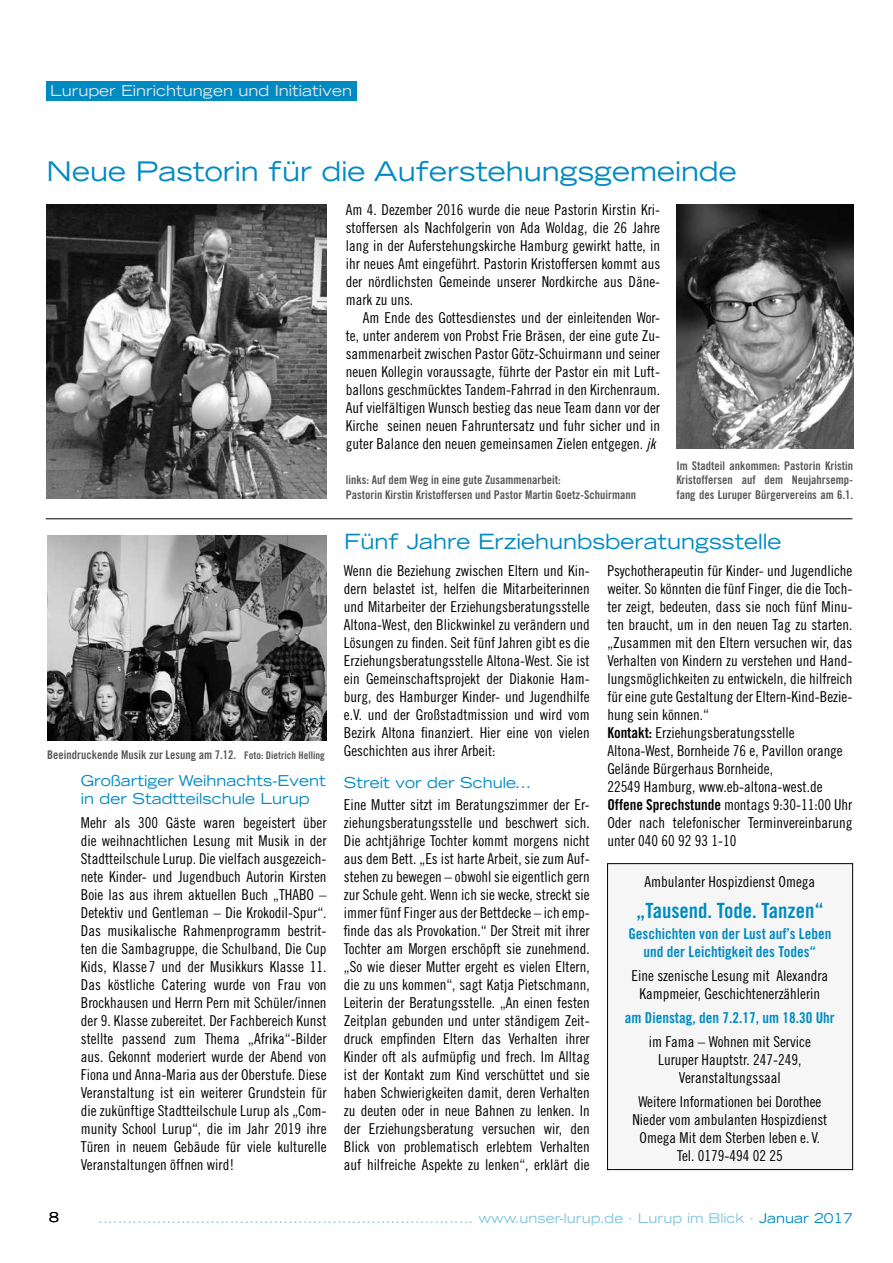
<style>
.page{position:relative;width:893px;height:1263px;background:#fff}
.page>*{position:absolute;margin:0;border:0;box-sizing:border-box;transform-origin:0 0}
.t1{font:expanded 27px "Trade Gothic LH";color:#008ac2}
.t2{font:expanded 21px "Trade Gothic LH";color:#008ac2}
.t3{font:21px "Trade Gothic Bold Cond Twenty";color:#008ac2}
.t4{font:15px/18px "Trade Gothic Cond Eighteen";color:#000;text-align:justify}
.t5{font:15px/18px "Trade Gothic Bold Cond Twenty";color:#008ac2;text-align:center}
.t6{font:expanded 15px/18px "Trade Gothic LH";color:#008ac2}
.t7{font:expanded 15px "Trade Gothic LH";color:#e3e4e4}
.t8{font:expanded 13.5px "Trade Gothic LH";color:#80c5e0}
.t9{font:expanded 13.5px "Trade Gothic LH";color:#000}
.t10{font:12px/14.4px "Trade Gothic Bold Cond Twenty";color:#58585a}
.s1{font-size:10.5px}
.s2{font-family:"Trade Gothic Cond Eighteen Obl"}
.s3{font-family:"Trade Gothic Bold Cond Twenty"}
.s4{color:#008ac2}
</style>
<div class="page">
<div style="left:608px;top:864px;width:245px;height:305px;background:#f6f6f6"></div>
<div style="left:607px;top:863px;width:246px;height:307px;border:1px solid #000"></div>
<div style="left:46px;top:81px;width:310px;height:20px;background:#008ac2"></div>
<img style="left:47px;top:204px;width:279px;height:294px">
<img style="left:47px;top:536px;width:280px;height:204px">
<img style="left:677px;top:204px;width:176px;height:244px">
<hr style="left:46px;top:518px;width:806px;height:1px;background:#000">
<p class="t7" style="left:50px;top:81px;width:304px">Luruper Einrichtungen und Initiativen</p>
<h1 class="t1" style="left:47px;top:154px;width:692px">Neue Pastorin für die Auferstehungsgemeinde</h1>
<p class="t10" style="left:47px;top:748px;width:279px">Beeindruckende Musik zur Lesung am 7.12. <span class="s1">Foto: Dietrich Helling</span></p>
<p class="t6" style="left:81px;top:771px;width:246px">Großartiger Weihnachts-Event in der Stadtteilschule Lurup</p>
<p class="t4" style="left:81px;top:813px;width:247px">Mehr als 300 Gäste waren begeistert über die weihnachtlichen Lesung mit Musik in der Stadtteilschule Lurup. Die vielfach ausgezeich&shy;nete Kinder- und Jugendbuch Autorin Kirsten Boie las aus ihrem aktuellen Buch „THABO – Detektiv und Gentleman – Die Krokodil-Spur“.<br>Das musikalische Rahmenprogramm bestrit&shy;ten die Sambagruppe, die Schulband, Die Cup Kids, Klasse 7 und der Musikkurs Klasse 11.<br>Das köstliche Catering wurde von Frau von Brockhausen und Herrn Pern mit Schüler/innen der 9. Klasse zubereitet. Der Fachbereich Kunst stellte passend zum Thema „Afrika“-Bilder aus. Gekonnt moderiert wurde der Abend von Fiona und Anna-Maria aus der Oberstufe. Diese Veranstaltung ist ein weiterer Grundstein für die zukünftige Stadtteilschule Lurup als „Com&shy;munity School Lurup“, die im Jahr 2019 ihre Türen in neuem Gebäude für viele kulturelle Veranstaltungen öffnen wird!</p>
<p class="t4" style="left:346px;top:200px;width:316px">Am 4. Dezember 2016 wurde die neue Pastorin Kirstin Kri&shy;stoffersen als Nachfolgerin von Ada Woldag, die 26 Jahre lang in der Auferstehungskirche Hamburg gewirkt hatte, in ihr neues Amt eingeführt. Pastorin Kristoffersen kommt aus der nördlichsten Gemeinde unserer Nordkirche aus Däne&shy;mark zu uns.</p>
<p class="t4" style="left:346px;top:308px;width:316px;text-indent:17px">Am Ende des Gottesdienstes und der einleitenden Wor&shy;te, unter anderem von Probst Frie Bräsen, der eine gute Zu&shy;sammenarbeit zwischen Pastor Götz-Schuirmann und seiner neuen Kollegin voraussagte, führte der Pastor ein mit Luft&shy;ballons geschmücktes Tandem-Fahrrad in den Kirchenraum.<br>Auf vielfältigen Wunsch bestieg das neue Team dann vor der Kirche seinen neuen Fahruntersatz und fuhr sicher und in guter Balance den neuen gemeinsamen Zielen entgegen. <span class="s2">jk</span></p>
<p class="t10" style="left:676px;top:458px;width:178px;text-align:justify">Im Stadteil ankommen: Pastorin Kristin Kristoffersen auf dem Neujahrsemp&shy;fang des Luruper Bürgervereins am 6.1.</p>
<h2 class="t2" style="left:344px;top:528px;width:439px">Fünf Jahre Erziehunbsberatungsstelle</h2>
<p class="t4" style="left:607px;top:561px;width:247px;text-align:left">Psychotherapeutin für Kinder- und Jugendliche weiter. So könnten die fünf Finger, die die Toch&shy;ter zeigt, bedeuten, dass sie noch fünf Minu&shy;ten braucht, um in den neuen Tag zu starten. „Zusammen mit den Eltern versuchen wir, das Verhalten von Kindern zu verstehen und Hand&shy;lungsmöglichkeiten zu entwickeln, die hilfreich für eine gute Gestaltung der Eltern-Kind-Bezie&shy;hung sein können.“<br><span class="s3">Kontakt:</span> Erziehungsberatungsstelle Altona-West, Bornheide 76 e, Pavillon orange Gelände Bürgerhaus Bornheide,<br>22549 Hamburg, www.eb-altona-west.de <span class="s3">Offene Sprechstunde</span> montags 9:30-11:00 Uhr Oder nach telefonischer Terminvereinbarung unter 040 60 92 93 1-10</p>
<p class="t10" style="left:346px;top:473px;width:292px">links: Auf dem Weg in eine gute Zusammenarbeit:<br>Pastorin Kirstin Kristoffersen und Pastor Martin Goetz-Schuirmann</p>
<p class="t4" style="left:344px;top:561px;width:247px">Wenn die Beziehung zwischen Eltern und Kin&shy;dern belastet ist, helfen die Mitarbeiterinnen und Mitarbeiter der Erziehungsberatungsstelle Altona-West, den Blickwinkel zu verändern und Lösungen zu finden. Seit fünf Jahren gibt es die Erziehungsberatungsstelle Altona-West. Sie ist ein Gemeinschaftsprojekt der Diakonie Ham&shy;burg, des Hamburger Kinder- und Jugendhilfe e.V. und der Großstadtmission und wird vom Bezirk Altona finanziert. Hier eine von vielen Geschichten aus ihrer Arbeit:</p>
<p class="t6" style="left:344px;top:773px;width:177px">Streit vor der Schule...</p>
<p class="t4" style="left:344px;top:795px;width:247px">Eine Mutter sitzt im Beratungszimmer der Er&shy;ziehungsberatungsstelle und beschwert sich.<br>Die achtjährige Tochter kommt morgens nicht aus dem Bett. „Es ist harte Arbeit, sie zum Auf&shy;stehen zu bewegen – obwohl sie eigentlich gern zur Schule geht. Wenn ich sie wecke, streckt sie immer fünf Finger aus der Bettdecke – ich emp&shy;finde das als Provokation.“ Der Streit mit ihrer Tochter am Morgen erschöpft sie zunehmend. „So wie dieser Mutter ergeht es vielen Eltern, die zu uns kommen“, sagt Katja Pietschmann, Leiterin der Beratungsstelle. „An einen festen Zeitplan gebunden und unter ständigem Zeit&shy;druck empfinden Eltern das Verhalten ihrer Kinder oft als aufmüpfig und frech. Im Alltag ist der Kontakt zum Kind verschüttet und sie haben Schwierigkeiten damit, deren Verhalten zu deuten oder in neue Bahnen zu lenken. In der Erziehungsberatung versuchen wir, den Blick von problematisch erlebtem Verhalten auf hilfreiche Aspekte zu lenken“, erklärt die</p>
<p class="t4" style="left:644px;top:873px;width:172px">Ambulanter Hospizdienst Omega</p>
<h2 class="t3" style="left:636px;top:898px;width:189px">„Tausend. Tode. Tanzen“</h2>
<p class="t5" style="left:628px;top:925px;width:204px">Geschichten von der Lust auf’s Leben und der Leichtigkeit des Todes“</p>
<p class="t4" style="left:632px;top:967px;width:198px;text-align:center">Eine szenische Lesung mit Alexandra<br>Kampmeier, Geschichtenerzählerin</p>
<p class="t5" style="left:625px;top:1009px;width:211px">am Dienstag, den 7.2.17, um 18.30 Uhr</p>
<p class="t4" style="left:649px;top:1033px;width:164px;text-align:center">im Fama – Wohnen mit Service<br>Luruper Hauptstr. 247-249,<br>Veranstaltungssaal</p>
<p class="t4" style="left:632px;top:1093px;width:196px;text-align:center">Weitere Informationen bei Dorothee<br>Nieder vom ambulanten Hospizdienst<br>Omega Mit dem Sterben leben e. V.<br>Tel. 0179-494 02 25</p>
<p class="t9" style="left:49px;top:1209px;width:11px">8</p>
<p class="t8" style="left:98px;top:1209px;width:6px">.............................................................................</p>
<p class="t8" style="left:478px;top:1209px;width:376px">www. unser-lurup. de · Lurup im Blick · <span class="s4">Januar 2017</span></p>
</div>
